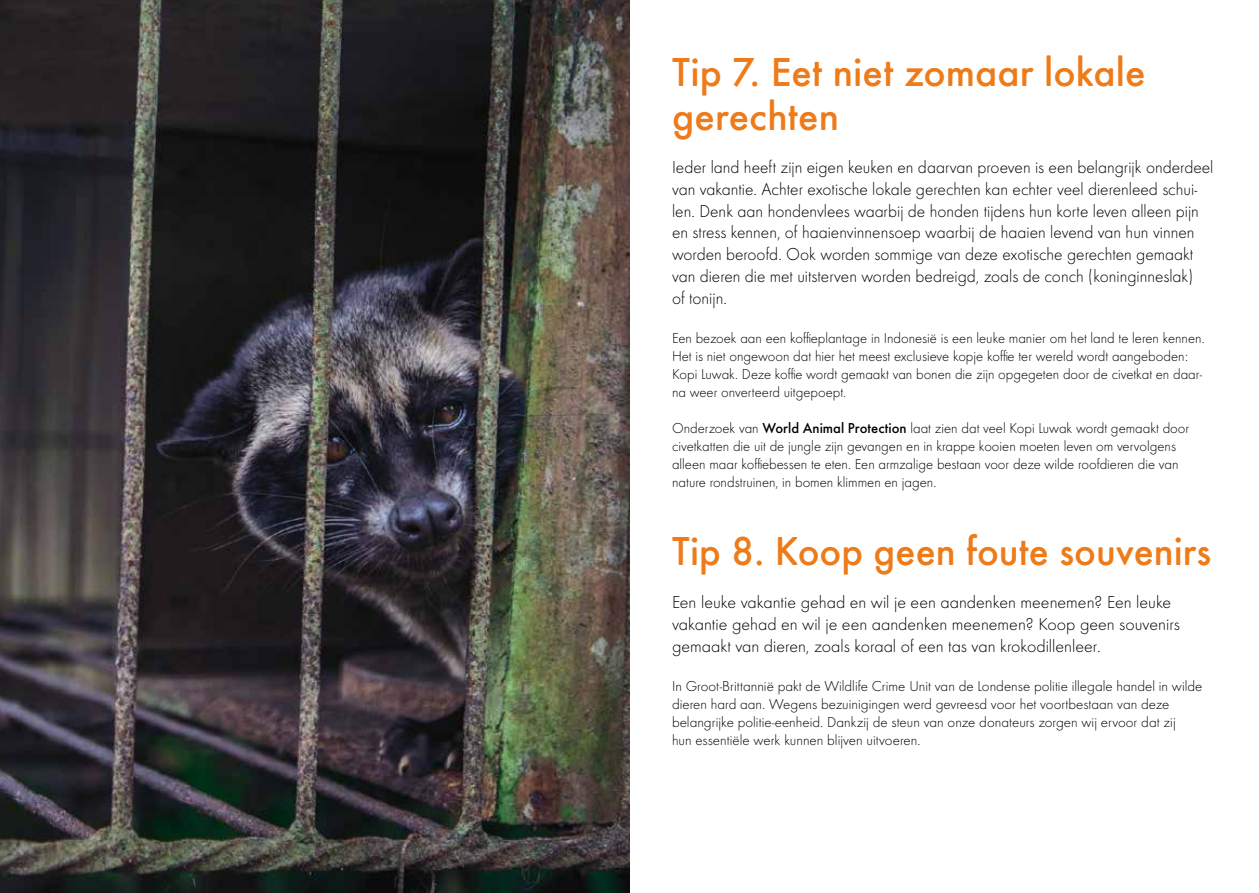
<style>
.page{position:relative;width:1259px;height:893px;background:#fff}
.page>*{position:absolute;margin:0;border:0;box-sizing:border-box;transform-origin:0 0}
.t1{font:500 42px/43.5px "Futura Round";color:#ee7b19}
.t2{font:300 18px/21.8px "Futura Round";color:#000}
.t3{font:300 15px/18px "Futura Round";color:#000}
.s1{font-weight:500}
</style>
<div class="page">
<img style="left:0;top:0;width:629px;height:893px">
<h1 class="t1" style="left:672px;top:47px;width:475px">Tip 7. Eet niet zomaar lokale gerechten</h1>
<p class="t2" style="left:672px;top:156px;width:543px">Ieder land heeft zijn eigen keuken en daarvan proeven is een belangrijk onderdeel van vakantie. Achter exotische lokale gerechten kan echter veel dierenleed schui&shy;len. Denk aan hondenvlees waarbij de honden tijdens hun korte leven alleen pijn en stress kennen, of haaienvinnensoep waarbij de haaien levend van hun vinnen worden beroofd. Ook worden sommige van deze exotische gerechten gemaakt van dieren die met uitsterven worden bedreigd, zoals de conch (koninginneslak)<br>of tonijn.</p>
<p class="t3" style="left:672px;top:329px;width:534px">Een bezoek aan een koffieplantage in Indonesië is een leuke manier om het land te leren kennen.<br>Het is niet ongewoon dat hier het meest exclusieve kopje koffie ter wereld wordt aangeboden:<br>Kopi Luwak. Deze koffie wordt gemaakt van bonen die zijn opgegeten door de civetkat en daar&shy;na weer onverteerd uitgepoept.</p>
<p class="t3" style="left:672px;top:419px;width:519px">Onderzoek van <span class="s1">World Animal Protection</span> laat zien dat veel Kopi Luwak wordt gemaakt door civetkatten die uit de jungle zijn gevangen en in krappe kooien moeten leven om vervolgens alleen maar koffiebessen te eten. Een armzalige bestaan voor deze wilde roofdieren die van nature rondstruinen, in bomen klimmen en jagen.</p>
<h1 class="t1" style="left:672px;top:526px;width:541px">Tip 8. Koop geen foute souvenirs</h1>
<p class="t2" style="left:672px;top:591px;width:509px">Een leuke vakantie gehad en wil je een aandenken meenemen? Een leuke vakantie gehad en wil je een aandenken meenemen? Koop geen souvenirs gemaakt van dieren, zoals koraal of een tas van krokodillenleer.</p>
<p class="t3" style="left:672px;top:677px;width:532px">In Groot-Brittannië pakt de Wildlife Crime Unit van de Londense politie illegale handel in wilde dieren hard aan. Wegens bezuinigingen werd gevreesd voor het voortbestaan van deze belangrijke politie-eenheid. Dankzij de steun van onze donateurs zorgen wij ervoor dat zij<br>hun essentiële werk kunnen blijven uitvoeren.</p>
</div>
